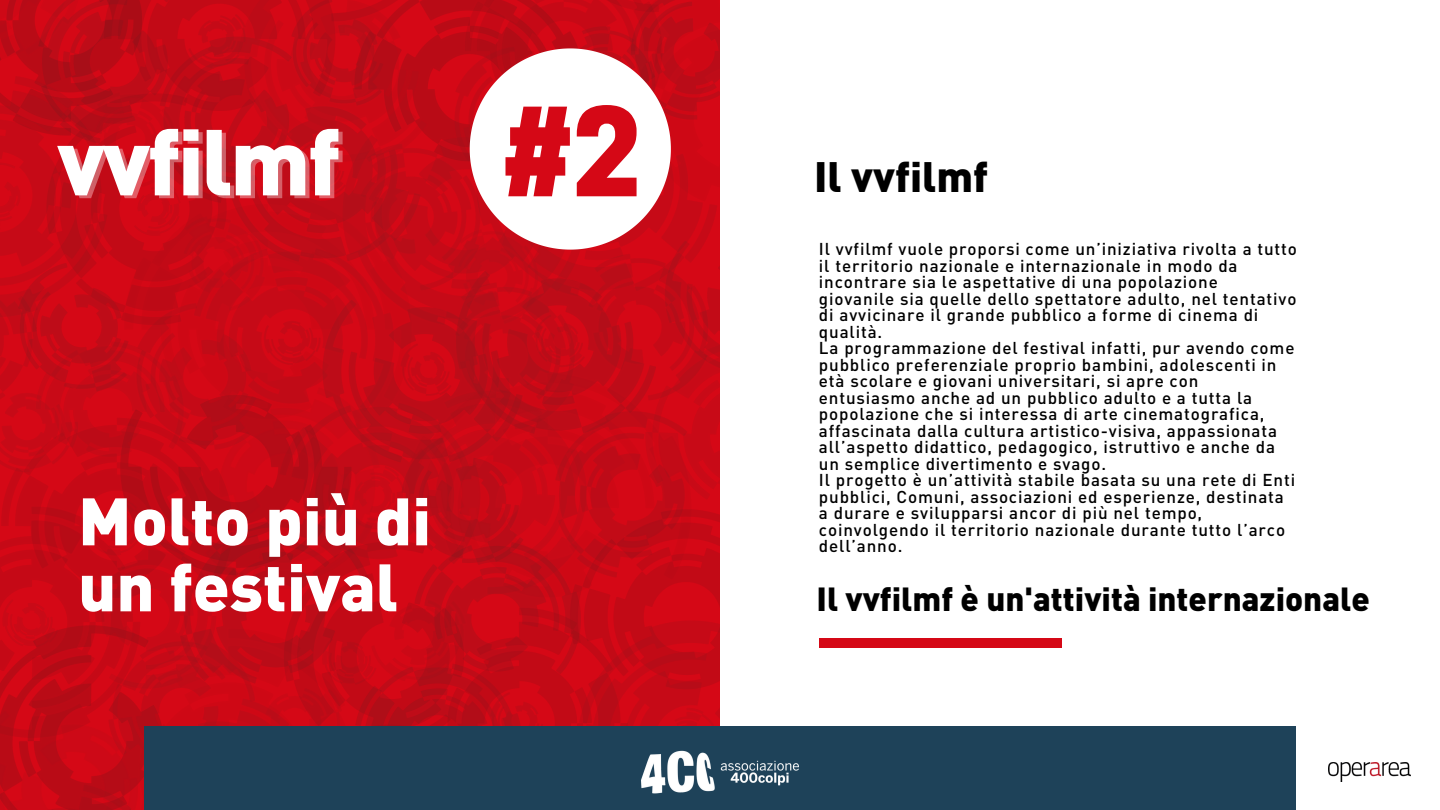
<style>
.page{position:relative;width:1440px;height:810px;background:#fff}
.page>*{position:absolute;margin:0;border:0;box-sizing:border-box;transform-origin:0 0}
.t1{font:800 115px "Cooper Hewitt";color:#d50816}
.t2{font:900 92px "DIN Pro";letter-spacing:-.03em;color:#fff}
.t3{font:900 66px/66px "DIN Pro";color:#fff}
.t4{font:900 42px "DIN Pro";color:#000}
.t5{font:900 33px "DIN Pro";color:#000}
.t6{font:500 17px/16.5px "DIN Pro";letter-spacing:.05em;color:#000}
</style>
<div class="page">
<img style="left:0;top:0;width:720px;height:810px">
<svg style="left:470px;top:48px;width:201px;height:202px"></svg>
<div style="left:820px;top:638px;width:242px;height:9px;background:#d50816"></div>
<div style="left:145px;top:726px;width:1151px;height:84px;background:#1e4259"></div>
<img style="left:641px;top:751px;width:158px;height:43px">
<img style="left:1328px;top:763px;width:83px;height:19px">
<h2 class="t2" style="left:57px;top:101px;width:285px">vvfilmf</h2>
<h1 class="t1" style="left:503px;top:110px;width:139px">#2</h1>
<h3 class="t3" style="left:78px;top:485px;width:355px">Molto più di un festival</h3>
<h3 class="t4" style="left:814px;top:149px;width:176px">Il vvfilmf</h3>
<p class="t6" style="left:819px;top:240px;width:480px">Il vvfilmf vuole proporsi come un’iniziativa rivolta a tutto il territorio nazionale e internazionale in modo da incontrare sia le aspettative di una popolazione giovanile sia quelle dello spettatore adulto, nel tentativo di avvicinare il grande pubblico a forme di cinema di qualità.<br>La programmazione del festival infatti, pur avendo come pubblico preferenziale proprio bambini, adolescenti in età scolare e giovani universitari, si apre con entusiasmo anche ad un pubblico adulto e a tutta la popolazione che si interessa di arte cinematografica, affascinata dalla cultura artistico-visiva, appassionata all’aspetto didattico, pedagogico, istruttivo e anche da un semplice divertimento e svago.<br>Il progetto è un’attività stabile basata su una rete di Enti pubblici, Comuni, associazioni ed esperienze, destinata a durare e svilupparsi ancor di più nel tempo, coinvolgendo il territorio nazionale durante tutto l’arco dell’anno.</p>
<h3 class="t5" style="left:816px;top:577px;width:555px">Il vvfilmf è un'attività internazionale</h3>
</div>
